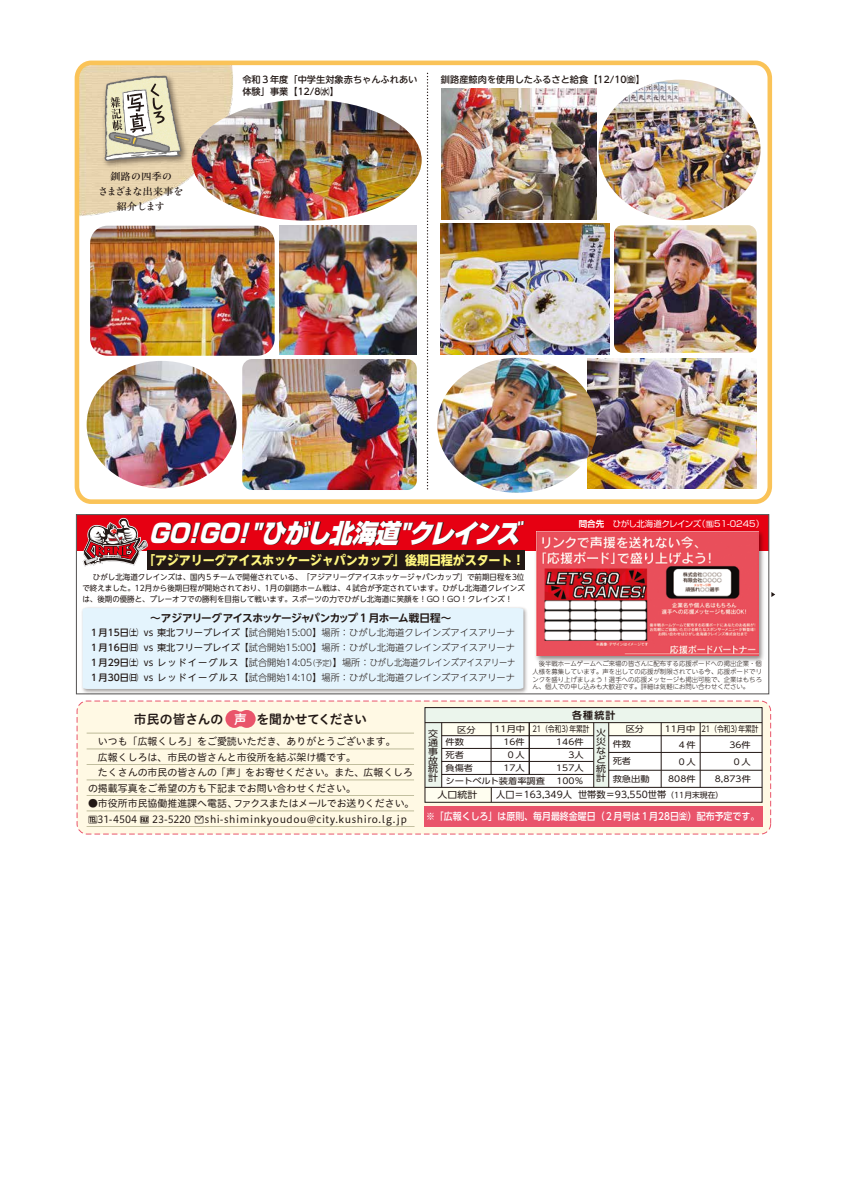
<style>
.page{position:relative;width:842px;height:1191px;background:#fff}
.page>*{position:absolute;margin:0;border:0;box-sizing:border-box;transform-origin:0 0}
.t1{font:italic 900 25.7px "Shin Go Pro";color:#fff;scale:.9 1}
.t2{font:700 12.8px "UD Shin Go NT Pro";letter-spacing:-.015em;color:#fff67f;scale:.95 1}
.t3{font:12.8px "Hiragino UD Sans R Std N W6";letter-spacing:-.005em;color:#221815}
.t4{font:700 10.6px "UD Shin Go NT Pro De";letter-spacing:-.06em;color:#221815}
.t5{font:9.9px/15.6px "Hiragino UD Sans R Std N W4";color:#221815}
.t6{font:500 9.9px "UD Shin Go Pro";color:#fff;scale:.9 1}
.t7{font:700 9.9px/14.9px "Ro H Min Sink Std";letter-spacing:.04em;color:#221815;text-align:center}
.t8{font:700 9.9px "UD Shin Go Pro De";color:#221815}
.t9{font:300 9.2px/14.9px "UD Shin Go NT Pro";color:#221815;text-align:justify}
.t10{font:500 9.2px/12.8px "UD Shin M Go Pro";color:#221815}
.t11{font:9.2px "UD Shin Go Pro";color:#221815}
.t12{font:8.9px/8.9px "UD Shin Go Pro";color:#221815;text-align:justify;scale:1.11 1}
.t13{font:8.5px "Shin Go Pro";letter-spacing:-.04em;color:#fff}
.t14{font:8.3px/13px "UD Shin Go Pro";color:#221815;scale:1.11 1}
.t15{font:7.8px/11.3px "UD Shin Go NT Pro";color:#221815;text-align:justify;scale:.96 1}
.t16{font:300 6.4px/7.8px "UD Shin M Go Pro";color:#221815;text-align:justify}
.s1{color:#221815}
.s2{font-family:"Shin Go Pro De";font-weight:700}
.s3{font-family:"Cooohooo b"}
.s4{font-weight:500}
.s5{font-weight:400}
.s6{font-size:7.8px}
.s7{color:#fff}
</style>
<div class="page">
<div style="left:77px;top:515px;width:692px;height:36px;background:#e60012"></div>
<div style="left:76px;top:514px;width:693px;height:180px;border:1px solid #595757"></div>
<div style="left:77px;top:701px;width:694px;height:133px;background:#fff9e4;border-radius:10px"></div>
<div style="left:77px;top:700px;width:694px;height:134px;border:1px dashed #e9546b;border-radius:10px"></div>
<img style="left:79px;top:607px;width:451px;height:88px">
<div style="left:83px;top:608px;width:440px;height:81px;background:#e4f4fd"></div>
<img style="left:74px;top:60px;width:195px;height:192px">
<div style="left:75px;top:61px;width:697px;height:443px;border:5px solid #fac358;border-radius:15px"></div>
<div style="left:425px;top:708px;width:337px;height:94px;background:#fff"></div>
<div style="left:425px;top:720px;width:337px;height:15px;background:#fffef0"></div>
<div style="left:425px;top:787px;width:66px;height:15px;background:#fffef0"></div>
<div style="left:425px;top:723px;width:17px;height:64px;background:#ebf5ec"></div>
<div style="left:594px;top:723px;width:15px;height:64px;background:#ebf5ec"></div>
<div style="left:425px;top:707px;width:337px;height:15px;background:#ebf5ec"></div>
<hr style="left:609px;top:752px;width:153px;height:1px;background:#221815">
<hr style="left:609px;top:770px;width:153px;height:1px;background:#221815">
<hr style="left:491px;top:722px;width:1px;height:52px;background:#221815">
<hr style="left:425px;top:722px;width:337px;height:1px;background:#221815">
<hr style="left:425px;top:787px;width:337px;height:1px;background:#221815">
<hr style="left:609px;top:735px;width:153px;height:1px;background:#221815">
<svg style="left:491px;top:787px;width:1px;height:13px"></svg>
<hr style="left:442px;top:735px;width:152px;height:1px;background:#221815">
<hr style="left:442px;top:748px;width:151px;height:1px;background:#221815">
<hr style="left:442px;top:761px;width:151px;height:1px;background:#221815">
<hr style="left:442px;top:774px;width:152px;height:1px;background:#221815">
<hr style="left:441px;top:722px;width:1px;height:65px;background:#221815">
<hr style="left:593px;top:722px;width:1px;height:65px;background:#221815">
<hr style="left:608px;top:722px;width:1px;height:65px;background:#221815">
<hr style="left:661px;top:722px;width:1px;height:65px;background:#221815">
<hr style="left:529px;top:722px;width:1px;height:52px;background:#221815">
<hr style="left:700px;top:722px;width:1px;height:65px;background:#221815">
<div style="left:425px;top:707px;width:337px;height:95px;border:1px solid #221815"></div>
<div style="left:424px;top:806px;width:339px;height:21px;background:#e9546b"></div>
<hr style="left:87px;top:764px;width:327px;height:1px;background:#bdbfac">
<hr style="left:87px;top:749px;width:327px;height:1px;background:#bdbfac">
<hr style="left:87px;top:733px;width:327px;height:1px;background:#bdbfac">
<hr style="left:87px;top:779px;width:327px;height:1px;background:#bdbfac">
<hr style="left:87px;top:795px;width:327px;height:1px;background:#bdbfac">
<hr style="left:87px;top:810px;width:327px;height:1px;background:#bdbfac">
<hr style="left:87px;top:826px;width:328px;height:1px;background:#bdbfac">
<img style="left:280px;top:225px;width:137px;height:130px">
<img style="left:440px;top:223px;width:169px;height:131px">
<img style="left:441px;top:89px;width:155px;height:130px">
<img style="left:597px;top:358px;width:160px;height:130px">
<img style="left:242px;top:359px;width:175px;height:131px">
<img style="left:87px;top:361px;width:149px;height:127px">
<img style="left:598px;top:80px;width:162px;height:140px">
<img style="left:614px;top:225px;width:143px;height:128px">
<img style="left:192px;top:100px;width:230px;height:121px">
<img style="left:90px;top:226px;width:185px;height:130px">
<img style="left:437px;top:358px;width:160px;height:135px">
<div style="left:147px;top:550px;width:378px;height:19px;background:#221815"></div>
<svg style="left:83px;top:518px;width:65px;height:48px"></svg>
<img style="left:74px;top:60px;width:142px;height:131px">
<svg style="left:104px;top:75px;width:78px;height:86px;background:#c6c0a9"></svg>
<svg style="left:427px;top:73px;width:1px;height:417px"></svg>
<svg style="left:225px;top:710px;width:31px;height:18px"></svg>
<img style="left:535px;top:531px;width:229px;height:131px">
<img style="left:536px;top:531px;width:222px;height:125px">
<svg style="left:771px;top:592px;width:4px;height:5px"></svg>
<p class="t7" style="left:98px;top:169px;width:86px">釧路の四季の<br>さまざまな出来事を紹介します</p>
<p class="t10" style="left:242px;top:72px;width:177px">令和３年度「中学生対象赤ちゃんふれあい体験」事業【12/8㈬】</p>
<p class="t10" style="left:441px;top:72px;width:205px">釧路産鯨肉を使用したふるさと給食【12/10㈮】</p>
<h1 class="t1" style="left:149px;top:512px;width:423px">GO!GO!<span class="s1">"ひがし北海道</span>"クレインズ</h1>
<p class="t13" style="left:579px;top:517px;width:187px"><span class="s2">問合先</span> ひがし北海道クレインズ（<span class="s3">M</span>51-0245）</p>
<p class="t2" style="left:143px;top:550px;width:403px">「アジアリーグアイスホッケージャパンカップ」後期日程がスタート！</p>
<p class="t15" style="left:82px;top:571px;width:462px;text-indent:10px">ひがし北海道クレインズは、国内５チームで開催されている、「アジアリーグアイスホッケージャパンカップ」で前期日程を3位で終えました。12月から後期日程が開始されており、1月の釧路ホーム戦は、４試合が予定されています。ひがし北海道クレインズは、後期の優勝と、プレーオフでの勝利を目指して戦います。スポーツの力でひがし北海道に笑顔を！GO！GO！クレインズ！</p>
<p class="t4" style="left:150px;top:609px;width:303px">～アジアリーグアイスホッケージャパンカップ１月ホーム戦日程～</p>
<p class="t9" style="left:89px;top:625px;width:428px"><span class="s4">１月15日㈯</span> <span class="s5">vs 東北フリーブレイズ</span>【試合開始15:00】場所：ひがし北海道クレインズアイスアリーナ<span class="s4">１月16日㈰</span> <span class="s5">vs 東北フリーブレイズ</span>【試合開始15:00】場所：ひがし北海道クレインズアイスアリーナ<span class="s4">１月29日㈯</span> <span class="s5">vs レッドイーグルス</span>【試合開始14:05<span class="s6">（予定）</span>】場所：ひがし北海道クレインズアイスアリーナ<span class="s4">１月30日㈰</span> <span class="s5">vs レッドイーグルス</span>【試合開始14:10】場所：ひがし北海道クレインズアイスアリーナ</p>
<p class="t16" style="left:532px;top:659px;width:231px;text-indent:6px">後半戦ホームゲームへご来場の皆さんに配布する応援ボードへの掲出企業・個人様を募集しています。声を出しての応援が制限されている今、応援ボードでリンクを盛り上げましょう！選手への応援メッセージも掲出可能で、企業はもちろん、個人での申し込みも大歓迎です。詳細は気軽にお問い合わせください。</p>
<p class="t3" style="left:134px;top:709px;width:235px">市民の皆さんの <span class="s7">声</span> を聞かせてください</p>
<p class="t5" style="left:88px;top:733px;width:327px">　いつも「広報くしろ」をご愛読いただき、ありがとうございます。<br>　広報くしろは、市民の皆さんと市役所を結ぶ架け橋です。<br>　たくさんの市民の皆さんの「声」をお寄せください。また、広報くしろの掲載写真をご希望の方も下記までお問い合わせください。</p>
<p class="t5" style="left:88px;top:795px;width:328px">●市役所市民協働推進課へ電話、ファクスまたはメールでお送りください。<br><span class="s3">M</span>31-4504 <span class="s3">O</span> 23-5220 <span class="s3">P</span>shi-shiminkyoudou@city.kushiro.lg.jp</p>
<p class="t8" style="left:572px;top:707px;width:45px">各種統計</p>
<p class="t14" style="left:494px;top:722px;width:87px">11月中 21（令和3）年累計</p>
<p class="t14" style="left:626px;top:722px;width:18px">区分</p>
<p class="t14" style="left:665px;top:722px;width:86px">11月中 21（令和3）年累計</p>
<p class="t14" style="left:445px;top:722px;width:91px;text-indent:12px">区分<br>件数<br>死者<br>負傷者<br>シートベルト装着率調査</p>
<p class="t12" style="left:428px;top:728px;width:10px">交通事故統計</p>
<p class="t12" style="left:596px;top:728px;width:10px">火災など統計</p>
<p class="t12" style="left:438px;top:790px;width:37px">人口統計</p>
<p class="t14" style="left:497px;top:735px;width:26px;text-align:right">16件　０人<br>17人</p>
<p class="t14" style="left:613px;top:735px;width:18px;line-height:16.7px">件数死者</p>
<p class="t14" style="left:613px;top:772px;width:35px">救急出動</p>
<p class="t14" style="left:556px;top:735px;width:26px;text-align:right">146件<br>3人<br>157人</p>
<p class="t14" style="left:714px;top:736px;width:35px;line-height:17px;text-align:justify;text-indent:15px">36件　　０人8,873件</p>
<p class="t14" style="left:668px;top:736px;width:26px;line-height:17px;text-align:justify;text-indent:9px">４件　０人808件</p>
<p class="t14" style="left:556px;top:774px;width:26px">100％</p>
<p class="t11" style="left:496px;top:787px;width:229px">人口＝163,349人 世帯数＝93,550世帯<span class="s6">（11月末現在）</span></p>
<p class="t6" style="left:426px;top:808px;width:372px">※「広報くしろ」は原則、毎月最終金曜日（２月号は１月28日㈮）配布予定です。</p>
</div>
